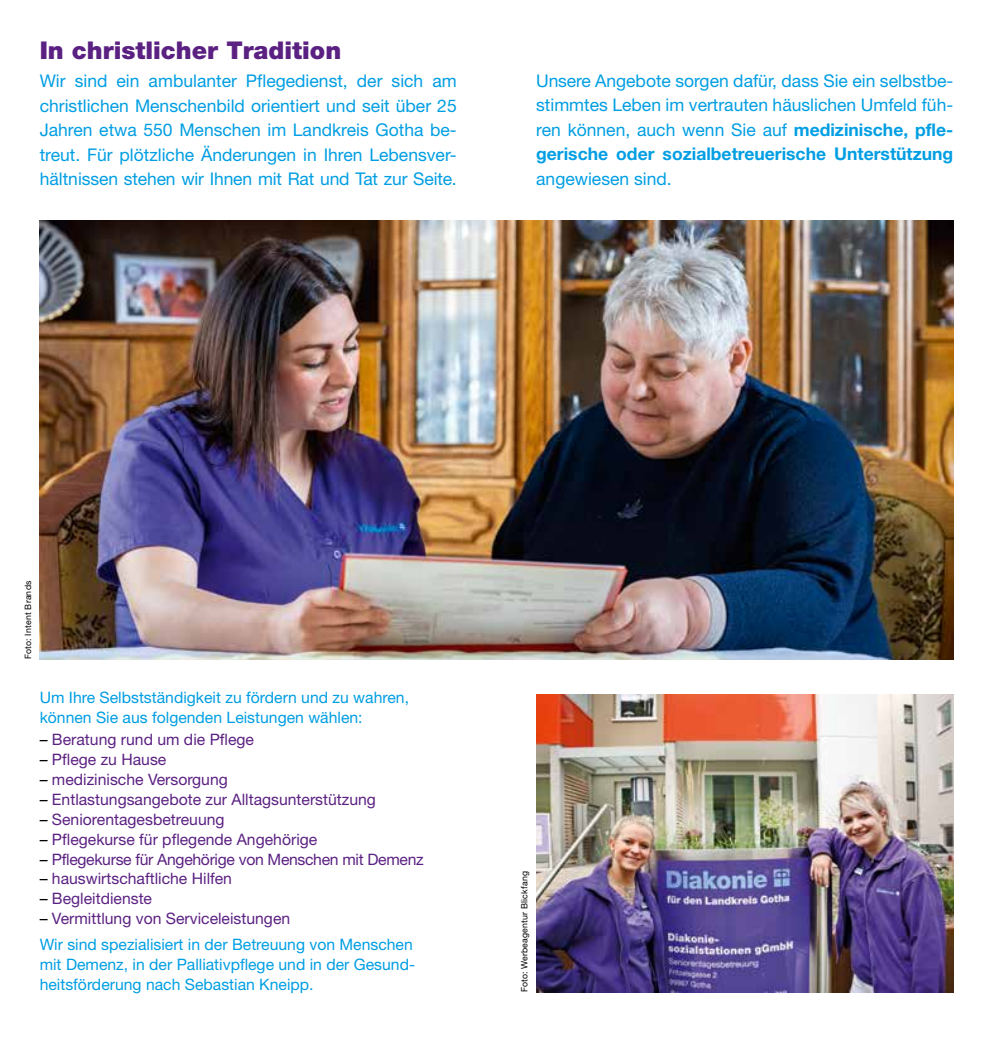
<style>
.page{position:relative;width:993px;height:1042px;background:#fff}
.page>*{position:absolute;margin:0;border:0;box-sizing:border-box;transform-origin:0 0}
.t1{font:900 24.5px "neue Helvetica 95";color:#5b2182}
.t2{font:17.5px/24.5px "neue Helvetica 55 Roman";color:#009ee3;text-align:justify}
.t3{font:700 17.5px "neue Helvetica 75";color:#009ee3}
.t4{font:15.75px/19.8px "neue Helvetica 55 Roman";color:#009ee3}
.t5{font:15.75px "neue Helvetica 55 Roman";color:#5b2182}
.t6{font:15.75px "neue Helvetica 55 Roman";letter-spacing:-.02em;color:#5b2182}
.t7{font:8.75px "neue Helvetica 55 Roman";letter-spacing:.02em;color:#000}
.s1{font-family:"neue Helvetica 75";font-weight:700}
.s2{color:#000}
.s3{color:#5b2182}
</style>
<div class="page">
<img style="left:536px;top:695px;width:416px;height:297px">
<img style="left:40px;top:221px;width:912px;height:438px">
<h1 class="t1" style="left:40px;top:36px;width:303px">In christlicher Tradition</h1>
<p class="t2" style="left:40px;top:69px;width:418px">Wir sind ein ambulanter Pflegedienst, der sich am christlichen Menschenbild orientiert und seit über 25<br>Jahren etwa 550 Menschen im Landkreis Gotha be&shy;treut. Für plötzliche Änderungen in Ihren Lebensver&shy;hältnissen stehen wir Ihnen mit Rat und Tat zur Seite.</p>
<p class="t2" style="left:536px;top:68px;width:418px">Unsere Angebote sorgen dafür, dass Sie ein selbstbe&shy;stimmtes Leben im vertrauten häuslichen Umfeld füh&shy;ren können, auch wenn Sie auf <span class="s1">medizinische, pfle-</span></p>
<p class="t3" style="left:536px;top:143px;width:418px">gerische oder sozialbetreuerische Unterstützung</p>
<p class="t2" style="left:536px;top:166px;width:137px">angewiesen sind.</p>
<p class="t7" style="left:23px;top:659px;width:80px;rotate:-90deg">Foto: Intent Brands</p>
<p class="t4" style="left:40px;top:687px;width:371px">Um Ihre Selbstständigkeit zu fördern und zu wahren, können Sie aus folgenden Leistungen wählen:</p>
<p class="t5" style="left:40px;top:730px;width:216px"><span class="s2">–</span> Beratung rund um die Pflege</p>
<p class="t5" style="left:40px;top:750px;width:128px"><span class="s2">–</span> Pflege zu Hause</p>
<p class="t5" style="left:40px;top:770px;width:190px"><span class="s2">–</span> medizinische Versorgung</p>
<p class="t5" style="left:40px;top:790px;width:338px"><span class="s2">–</span> Entlastungsangebote zur Alltagsunterstützung</p>
<p class="t5" style="left:40px;top:810px;width:186px"><span class="s2">–</span> Seniorentagesbetreuung</p>
<p class="t5" style="left:40px;top:830px;width:279px"><span class="s2">–</span> Pflegekurse für pflegende Angehörige</p>
<p class="t6" style="left:40px;top:849px;width:385px"><span class="s2">–</span> Pflegekurse für Angehörige von Menschen mit Demenz</p>
<p class="t5" style="left:40px;top:869px;width:194px"><span class="s2">–</span> hauswirtschaftliche Hilfen</p>
<p class="t5" style="left:40px;top:889px;width:114px"><span class="s2">–</span> Begleitdienste</p>
<p class="t4" style="left:40px;top:905px;width:374px;line-height:26.2px"><span class="s2">–</span> <span class="s3">Vermittlung von Serviceleistungen<br></span>Wir sind spezialisiert in der Betreuung von Menschen</p>
<p class="t4" style="left:40px;top:954px;width:377px">mit Demenz, in der Palliativpflege und in der Gesund&shy;heitsförderung nach Sebastian Kneipp.</p>
<p class="t7" style="left:519px;top:992px;width:123px;rotate:-90deg">Foto: Werbeagentur Blickfang</p>
</div>
